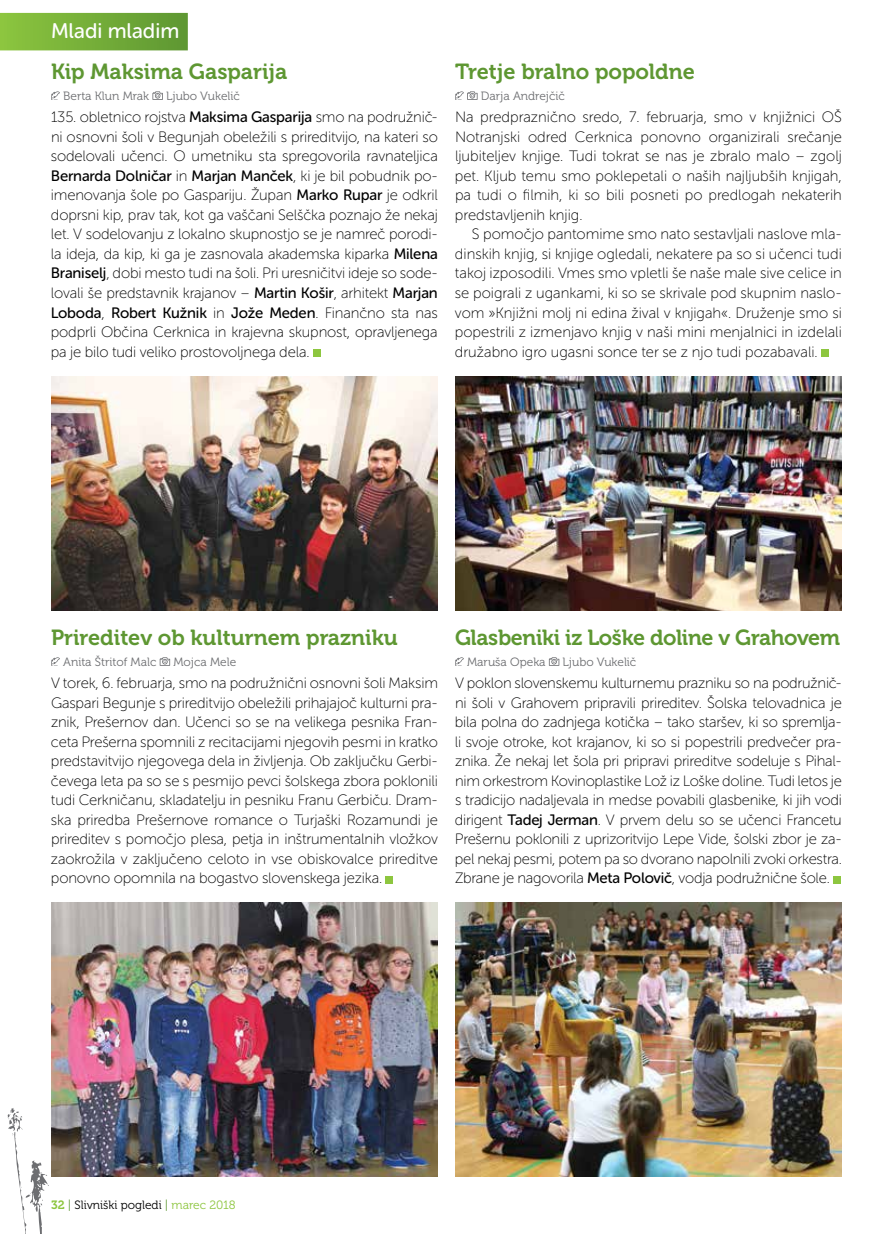
<style>
.page{position:relative;width:893px;height:1234px;background:#fff}
.page>*{position:absolute;margin:0;border:0;box-sizing:border-box;transform-origin:0 0}
.t1{font:21.75px "Museo 700";color:#5e9732}
.t2{font:21px "Museo Sans Rounded 500";color:#fff}
.t3{font:15px/19.5px "Museo Sans Rounded 100";letter-spacing:-.01em;color:#000;text-align:justify}
.t4{font:15px "Museo Sans Rounded 500";letter-spacing:-.01em;color:#000}
.t5{font:12px "Museo 300";color:#6d6e71}
.t6{font:12px "Museo 300";color:#000}
.s1{font-family:"Museo Sans Rounded 500"}
.s2{font-family:"Museo Sans Rounded 100"}
.s3{font-family:"Museo 700";color:#8dc63f}
.s4{color:#5e9732}
.s5{color:#8dc63f}
</style>
<div class="page">
<svg style="left:7px;top:1108px;width:42px;height:125px"></svg>
<div style="left:0;top:13px;width:188px;height:37px;background:linear-gradient(to right,#8cc53f,#5e9732)"></div>
<svg style="left:51px;top:91px;width:9px;height:9px"></svg>
<svg style="left:152px;top:91px;width:11px;height:9px"></svg>
<div style="left:313px;top:349px;width:7px;height:7px;background:#8dc63f"></div>
<img style="left:51px;top:376px;width:387px;height:234px">
<img style="left:51px;top:902px;width:387px;height:273px">
<img style="left:455px;top:376px;width:387px;height:234px">
<img style="left:455px;top:902px;width:387px;height:274px">
<svg style="left:51px;top:657px;width:9px;height:8px"></svg>
<svg style="left:160px;top:657px;width:10px;height:8px"></svg>
<div style="left:386px;top:875px;width:7px;height:8px;background:#8dc63f"></div>
<svg style="left:455px;top:91px;width:23px;height:9px"></svg>
<div style="left:821px;top:349px;width:8px;height:7px;background:#8dc63f"></div>
<svg style="left:455px;top:657px;width:9px;height:8px"></svg>
<svg style="left:549px;top:657px;width:10px;height:8px"></svg>
<div style="left:833px;top:875px;width:7px;height:8px;background:#8dc63f"></div>
<h2 class="t2" style="left:51px;top:20px;width:130px">Mladi mladim</h2>
<h1 class="t1" style="left:51px;top:59px;width:238px">Kip Maksima Gasparija</h1>
<p class="t5" style="left:63px;top:89px;width:88px">Berta Klun Mrak</p>
<p class="t5" style="left:166px;top:89px;width:75px">Ljubo Vukelič</p>
<p class="t3" style="left:51px;top:108px;width:388px">135. obletnico rojstva <span class="s1">Maksima Gasparija</span> smo na podružnič&shy;ni osnovni šoli v Begunjah obeležili s prireditvijo, na kateri so sodelovali učenci. O umetniku sta spregovorila ravnateljica</p>
<p class="t4" style="left:51px;top:167px;width:388px">Bernarda Dolničar <span class="s2">in</span> Marjan Manček<span class="s2">, ki je bil pobudnik po-</span></p>
<p class="t3" style="left:51px;top:186px;width:389px">imenovanja šole po Gaspariju. Župan <span class="s1">Marko Rupar</span> je odkril doprsni kip, prav tak, kot ga vaščani Selščka poznajo že nekaj let. V sodelovanju z lokalno skupnostjo se je namreč porodi&shy;la ideja, da kip, ki ga je zasnovala akademska kiparka <span class="s1">Milena Braniselj</span>, dobi mesto tudi na šoli. Pri uresničitvi ideje so sode&shy;lovali še predstavnik krajanov – <span class="s1">Martin Košir</span>, arhitekt -<span class="s1">Marjan</span></p>
<p class="t4" style="left:51px;top:304px;width:388px">Loboda<span class="s2">,</span> Robert Kužnik <span class="s2">in</span> Jože Meden<span class="s2">. Finančno sta nas</span></p>
<p class="t3" style="left:51px;top:322px;width:388px">podprli Občina Cerknica in krajevna skupnost, opravljenega pa je bilo tudi veliko prostovoljnega dela.</p>
<h1 class="t1" style="left:455px;top:59px;width:241px">Tretje bralno popoldne</h1>
<p class="t5" style="left:481px;top:89px;width:85px">Darja Andrejčič</p>
<p class="t3" style="left:455px;top:108px;width:389px">Na predpraznično sredo, 7. februarja, smo v knjižnici OŠ Notranjski odred Cerknica ponovno organizirali srečanje ljubiteljev knjige. Tudi tokrat se nas je zbralo malo – zgolj pet. Kljub temu smo poklepetali o naših najljubših knjigah, pa tudi o filmih, ki so bili posneti po predlogah nekaterih predstavljenih knjig.</p>
<p class="t3" style="left:455px;top:225px;width:389px;text-indent:17px">S pomočjo pantomime smo nato sestavljali naslove mla&shy;dinskih knjig, si knjige ogledali, nekatere pa so si učenci tudi takoj izposodili. Vmes smo vpletli še naše male sive celice in se poigrali z ugankami, ki so se skrivale pod skupnim naslo&shy;vom »Knjižni molj ni edina žival v knjigah«. Druženje smo si popestrili z izmenjavo knjig v naši mini menjalnici in izdelali družabno igro ugasni sonce ter se z njo tudi pozabavali.</p>
<h1 class="t1" style="left:51px;top:625px;width:348px">Prireditev ob kulturnem prazniku</h1>
<p class="t5" style="left:63px;top:655px;width:95px">Anita Štritof Malc</p>
<p class="t5" style="left:173px;top:655px;width:64px">Mojca Mele</p>
<p class="t3" style="left:51px;top:673px;width:389px">V torek, 6. februarja, smo na podružnični osnovni šoli Maksim Gaspari Begunje s prireditvijo obeležili prihajajoč kulturni pra&shy;znik, Prešernov dan. Učenci so se na velikega pesnika Fran&shy;ceta Prešerna spomnili z recitacijami njegovih pesmi in kratko predstavitvijo njegovega dela in življenja. Ob zaključku Gerbi&shy;čevega leta pa so se s pesmijo pevci šolskega zbora poklonili tudi Cerkničanu, skladatelju in pesniku Franu Gerbiču. Dram&shy;ska priredba Prešernove romance o Turjaški Rozamundi je prireditev s pomočjo plesa, petja in inštrumentalnih vložkov zaokrožila v zaključeno celoto in vse obiskovalce prireditve ponovno opomnila na bogastvo slovenskega jezika.</p>
<h1 class="t1" style="left:455px;top:625px;width:387px">Glasbeniki iz Loške doline v Grahovem</h1>
<p class="t5" style="left:467px;top:655px;width:80px">Maruša Opeka</p>
<p class="t5" style="left:563px;top:655px;width:75px">Ljubo Vukelič</p>
<p class="t3" style="left:455px;top:673px;width:389px">V poklon slovenskemu kulturnemu prazniku so na podružnič&shy;ni šoli v Grahovem pripravili prireditev. Šolska telovadnica je bila polna do zadnjega kotička – tako staršev, ki so spremlja&shy;li svoje otroke, kot krajanov, ki so si popestrili predvečer pra&shy;znika. Že nekaj let šola pri pripravi prireditve sodeluje s Pihal&shy;nim orkestrom Kovinoplastike Lož iz Loške doline. Tudi letos je s tradicijo nadaljevala in medse povabili glasbenike, ki jih vodi dirigent <span class="s1">Tadej Jerman</span>. V prvem delu so se učenci Francetu Prešernu poklonili z uprizoritvijo Lepe Vide, šolski zbor je za&shy;pel nekaj pesmi, potem pa so dvorano napolnili zvoki orkestra.<br>Zbrane je nagovorila <span class="s1">Meta Polovič</span>, vodja podružnične šole.</p>
<p class="t6" style="left:51px;top:1197px;width:186px"><span class="s3">32</span> <span class="s4">|</span> Slivniški pogledi <span class="s4">|</span> <span class="s5">marec 2018</span></p>
</div>
